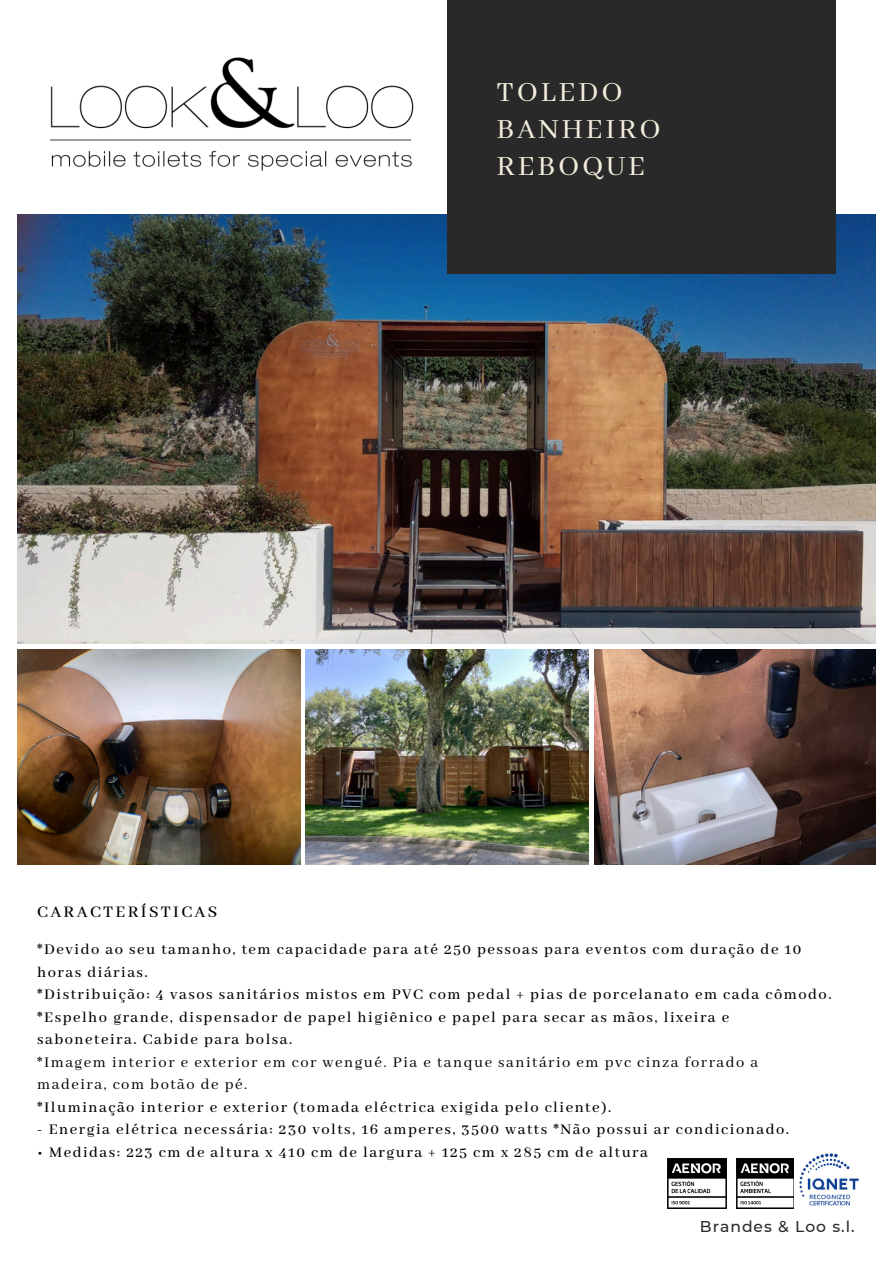
<style>
.page{position:relative;width:894px;height:1264px;background:#fff}
.page>*{position:absolute;margin:0;border:0;box-sizing:border-box;transform-origin:0 0}
.t1{font:30.9px/37.2px "Abhaya Libre";letter-spacing:.09em;color:#f2eddb}
.t2{font:500 18px "Abhaya Libre";letter-spacing:.13em;color:#000}
.t3{font:500 16.5px/22.5px "Abhaya Libre";letter-spacing:.09em;color:#000}
.t4{font:500 15.6px "Montserrat";letter-spacing:.065em;color:#292929}
.s1{font-weight:400}
</style>
<div class="page">
<img style="left:18px;top:215px;width:857px;height:429px">
<img style="left:18px;top:649px;width:282px;height:215px">
<img style="left:306px;top:649px;width:282px;height:215px">
<img style="left:594px;top:649px;width:281px;height:215px">
<div style="left:446px;top:0;width:388px;height:273px;background:#292929"></div>
<img style="left:50px;top:57px;width:364px;height:113px">
<img style="left:667px;top:1158px;width:58px;height:50px">
<img style="left:736px;top:1158px;width:58px;height:50px">
<img style="left:799px;top:1153px;width:60px;height:53px">
<h3 class="t1" style="left:496px;top:74px;width:166px">TOLEDO<br>BANHEIRO<br>REBOQUE</h3>
<p class="t2" style="left:37px;top:901px;width:181px">CARACTERÍSTICAS</p>
<h2 class="t3" style="left:37px;top:938px;width:795px">*Devido ao seu tamanho, tem capacidade para até 250 pessoas para eventos com duração de 10 horas diárias.<br>*Distribuição: 4 vasos sanitários mistos em PVC com pedal + pias de porcelanato em cada cômodo. *Espelho grande, dispensador de papel higiênico e papel para secar as mãos, lixeira e saboneteira. Cabide para bolsa.<br><span class="s1">*Imagem interior e exterior em cor wengué. Pia e tanque sanitário em pvc cinza forrado a madeira, com botão de pé.<br></span>*Iluminação interior e exterior (tomada eléctrica exigida pelo cliente).</h2>
<h2 class="t3" style="left:37px;top:1118px;width:753px">- Energia elétrica necessária: 230 volts, 16 amperes, 3500 watts *Não possui ar condicionado.</h2>
<h2 class="t3" style="left:37px;top:1141px;width:612px">• Medidas: 223 cm de altura x 410 cm de largura + 125 cm x 285 cm de altura</h2>
<p class="t4" style="left:699px;top:1217px;width:156px">Brandes &amp; Loo s.l.</p>
</div>
